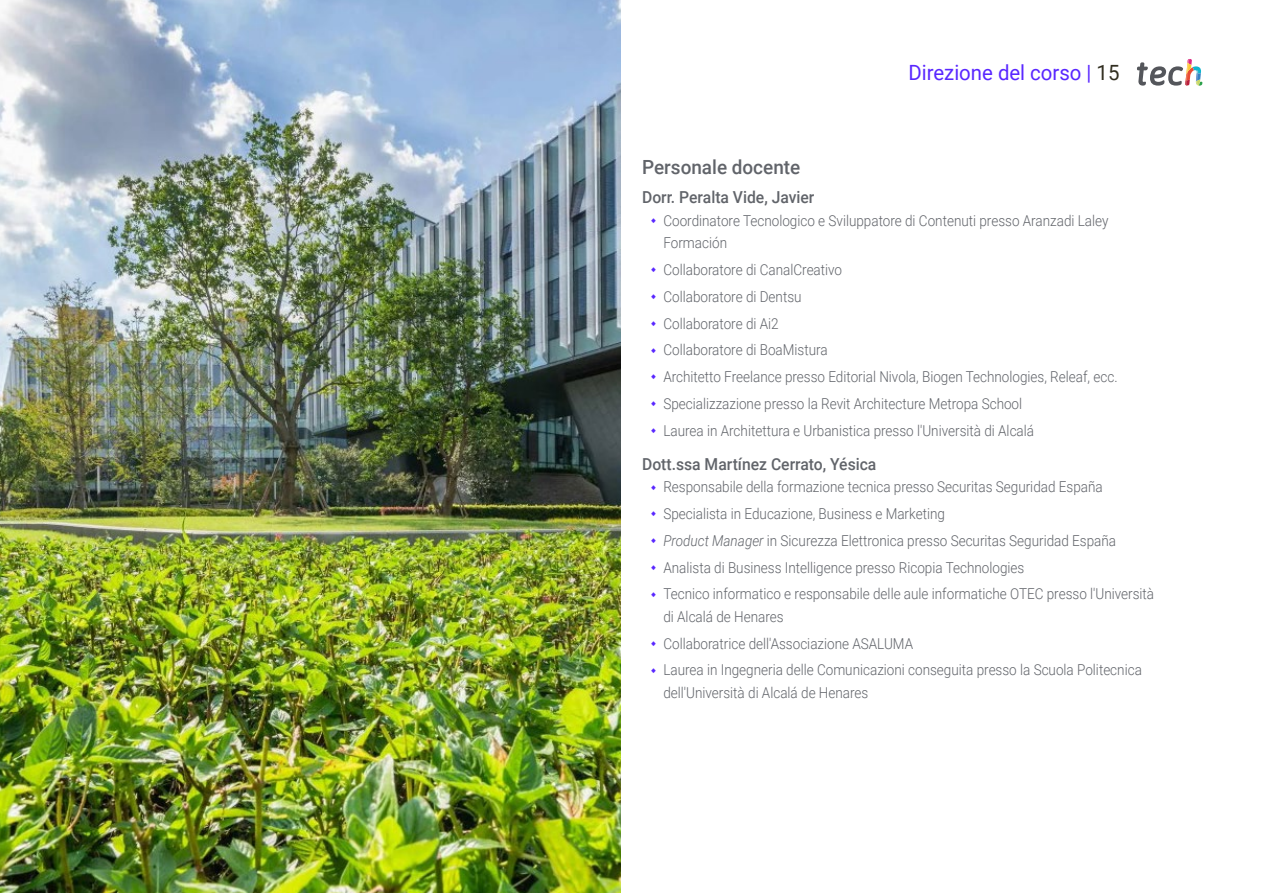
<style>
.page{position:relative;width:1263px;height:893px;background:#fff}
.page>*{position:absolute;margin:0;border:0;box-sizing:border-box;transform-origin:0 0}
.t1{font:21px "Roboto";color:#5927ff}
.t2{font:500 19.5px "Roboto";color:#61646a}
.t3{font:500 16.5px "Roboto";color:#61646a;scale:.95 1}
.t4{font:300 15px/26.7px "Roboto";color:#61646a;scale:.9 1}
.s1{color:#312e20}
.s2{font-style:italic}
</style>
<div class="page">
<img style="left:0;top:0;width:621px;height:893px">
<svg style="left:1137px;top:59px;width:65px;height:27px"></svg>
<h1 class="t1" style="left:908px;top:57px;width:213px">Direzione del corso | <span class="s1">15</span></h1>
<h2 class="t2" style="left:642px;top:153px;width:160px">Personale docente</h2>
<p class="t3" style="left:642px;top:186px;width:183px">Dorr. Peralta Vide, Javier</p>
<p class="t4" style="left:663px;top:209px;width:496px;line-height:22.5px">Coordinatore Tecnologico e Sviluppatore di Contenuti presso Aranzadi Laley<br>Formación</p>
<p class="t4" style="left:663px;top:256px;width:506px">Collaboratore di CanalCreativo<br>Collaboratore di Dentsu<br>Collaboratore di Ai2<br>Collaboratore di BoaMistura<br>Architetto Freelance presso Editorial Nivola, Biogen Technologies, Releaf, ecc.<br>Specializzazione presso la Revit Architecture Metropa School<br>Laurea in Architettura e Urbanistica presso l'Università di Alcalá</p>
<p class="t3" style="left:642px;top:452px;width:248px">Dott.ssa Martínez Cerrato, Yésica</p>
<p class="t4" style="left:663px;top:473px;width:547px">Responsabile della formazione tecnica presso Securitas Seguridad España Specialista in Educazione, Business e Marketing<br><span class="s2">Product Manager</span> in Sicurezza Elettronica presso Securitas Seguridad España Analista di Business Intelligence presso Ricopia Technologies<br>Tecnico informatico e responsabile delle aule informatiche OTEC presso l'Università</p>
<p class="t4" style="left:663px;top:603px;width:533px">di Alcalá de Henares<br>Collaboratrice dell'Associazione ASALUMA<br>Laurea in Ingegneria delle Comunicazioni conseguita presso la Scuola Politecnica</p>
<p class="t4" style="left:663px;top:679px;width:229px">dell'Università di Alcalá de Henares</p>
</div>
